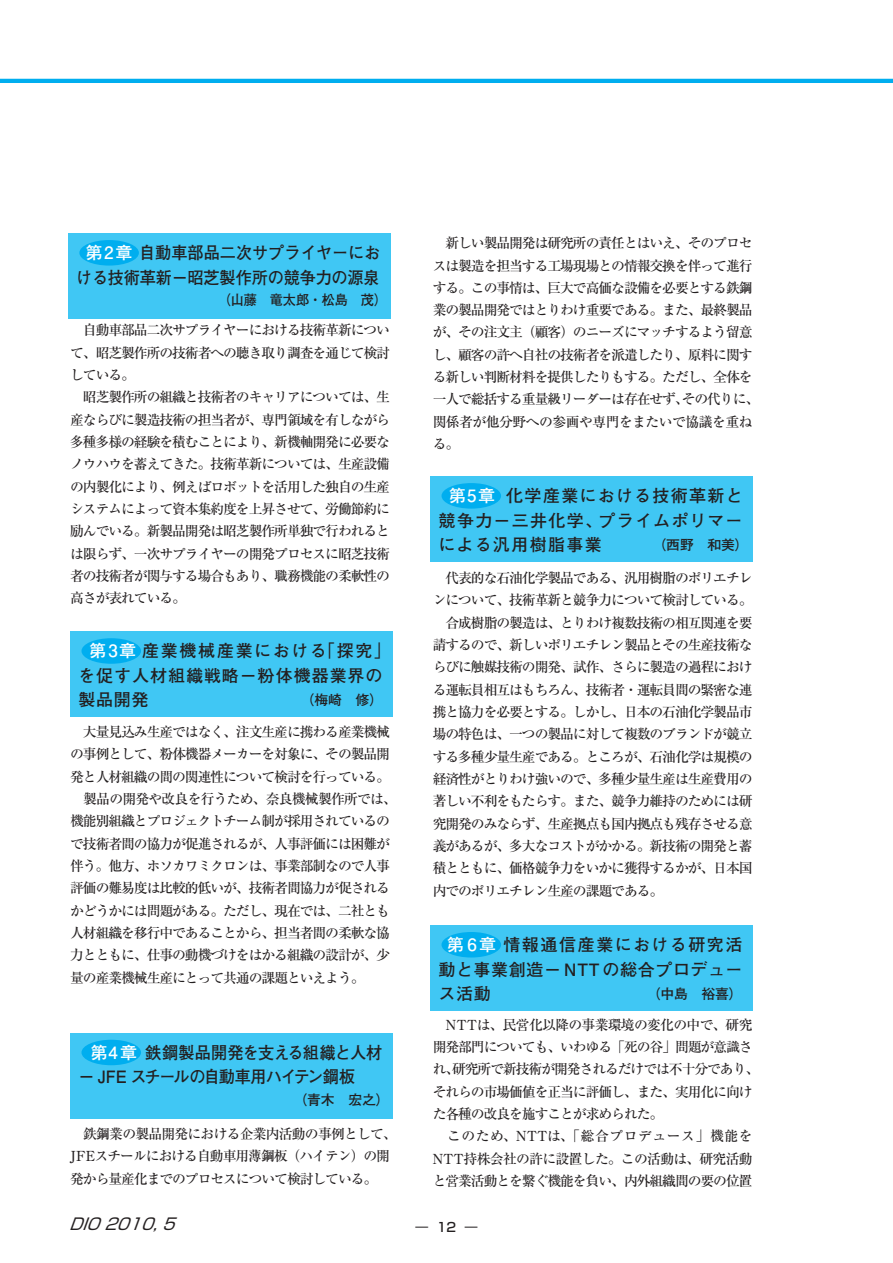
<style>
.page{position:relative;width:893px;height:1263px;background:#fff}
.page>*{position:absolute;margin:0;border:0;box-sizing:border-box;transform-origin:0 0}
.t1{font:700 16.95px/24.5px "Futo Go B101 Pro";letter-spacing:.05em;color:#231f20;text-align:justify}
.t2{font:700 16.95px/24.5px "Futo Go B101 Pro";letter-spacing:-.01em;color:#231f20;text-align:center;scale:.95 1}
.t3{font:700 16.95px/24.5px "Futo Go B101 Pro";letter-spacing:-.025em;color:#231f20;scale:.95 1}
.t4{font:italic 15.9px "Shin Go Pro";color:#231f20}
.t5{font:500 13.8px/22.4px "Ryumin Pro";letter-spacing:-.075em;color:#231f20}
.t6{font:700 13.8px "Futo Go B101 Pro";letter-spacing:-.01em;color:#231f20}
.t7{font:700 13.8px "Futo Go B101 Pro";letter-spacing:-.01em;color:#231f20;scale:.95 1}
.t8{font:500 12.75px "Shin Go Pro";color:#231f20}
.s1{color:#fff}
</style>
<div class="page">
<hr style="left:0;top:79px;width:893px;height:4px;background:#00aeef">
<div style="left:68px;top:234px;width:322px;height:85px;background:#40c7f4"></div>
<div style="left:79px;top:240px;width:60px;height:26px;background:#00aeef;border-radius:50%"></div>
<div style="left:70px;top:632px;width:323px;height:85px;background:#40c7f4"></div>
<div style="left:81px;top:638px;width:60px;height:26px;background:#00aeef;border-radius:50%"></div>
<div style="left:70px;top:1033px;width:323px;height:85px;background:#40c7f4"></div>
<div style="left:81px;top:1040px;width:60px;height:25px;background:#00aeef;border-radius:50%"></div>
<div style="left:430px;top:477px;width:323px;height:85px;background:#40c7f4"></div>
<div style="left:441px;top:483px;width:60px;height:26px;background:#00aeef;border-radius:50%"></div>
<div style="left:430px;top:926px;width:323px;height:85px;background:#40c7f4"></div>
<div style="left:441px;top:932px;width:60px;height:25px;background:#00aeef;border-radius:50%"></div>
<p class="t2" style="left:76px;top:238px;width:322px"><span class="s1">第2章</span>自動車部品二次サプライヤーにおける技術革新−昭芝製作所の競争力の源泉</p>
<p class="t7" style="left:218px;top:289px;width:180px">（山藤　竜太郎・松島　茂）</p>
<p class="t5" style="left:70px;top:318px;width:321px">　自動車部品二次サプライヤーにおける技術革新について、昭芝製作所の技術者への聴き取り調査を通じて検討している。<br>　昭芝製作所の組織と技術者のキャリアについては、生産ならびに製造技術の担当者が、専門領域を有しながら多種多様の経験を積むことにより、新機軸開発に必要なノウハウを蓄えてきた。技術革新については、生産設備の内製化により、例えばロボットを活用した独自の生産システムによって資本集約度を上昇させて、労働節約に励んでいる。新製品開発は昭芝製作所単独で行われるとは限らず、一次サプライヤーの開発プロセスに昭芝技術者の技術者が関与する場合もあり、職務機能の柔軟性の高さが表れている。</p>
<p class="t1" style="left:78px;top:636px;width:314px;text-align:left;text-indent:11px"><span class="s1">第3章</span>産業機械産業における「探究」を促す人材組織戦略−粉体機器業界の製品開発</p>
<p class="t6" style="left:301px;top:689px;width:84px">（梅崎　修）</p>
<p class="t5" style="left:70px;top:720px;width:328px">　大量見込み生産ではなく、注文生産に携わる産業機械の事例として、粉体機器メーカーを対象に、その製品開発と人材組織の間の関連性について検討を行っている。　製品の開発や改良を行うため、奈良機械製作所では、機能別組織とプロジェクトチーム制が採用されているので技術者間の協力が促進されるが、人事評価には困難が伴う。他方、ホソカワミクロンは、事業部制なので人事評価の難易度は比較的低いが、技術者間協力が促されるかどうかには問題がある。ただし、現在では、二社とも人材組織を移行中であることから、担当者間の柔軟な協力とともに、仕事の動機づけをはかる組織の設計が、少量の産業機械生産にとって共通の課題といえよう。</p>
<p class="t3" style="left:78px;top:1038px;width:321px;text-indent:12px"><span class="s1">第4章</span>鉄鋼製品開発を支える組織と人材－ JFE スチールの自動車用ハイテン鋼板</p>
<p class="t6" style="left:293px;top:1089px;width:98px">（青木　宏之）</p>
<p class="t5" style="left:70px;top:1122px;width:328px">　鉄鋼業の製品開発における企業内活動の事例として、<br>JFEスチールにおける自動車用薄鋼板（ハイテン）の開発から量産化までのプロセスについて検討している。</p>
<p class="t4" style="left:69px;top:1210px;width:115px">DIO 2010, 5</p>
<p class="t5" style="left:433px;top:231px;width:328px">　新しい製品開発は研究所の責任とはいえ、そのプロセスは製造を担当する工場現場との情報交換を伴って進行する。この事情は、巨大で高価な設備を必要とする鉄鋼業の製品開発ではとりわけ重要である。また、最終製品が、その注文主（顧客）のニーズにマッチするよう留意し、顧客の許へ自社の技術者を派遣したり、原料に関する新しい判断材料を提供したりもする。ただし、全体を一人で総括する重量級リーダーは存在せず、その代りに、関係者が他分野への参画や専門をまたいで協議を重ねる。　</p>
<p class="t1" style="left:438px;top:481px;width:306px;text-indent:10px"><span class="s1">第5章</span> 化学産業における技術革新と競争力−三井化学、プライムポリマーによる汎用樹脂事業</p>
<p class="t6" style="left:653px;top:534px;width:98px">（西野　和美）</p>
<p class="t5" style="left:433px;top:566px;width:322px;text-align:justify">　代表的な石油化学製品である、汎用樹脂のポリエチレンについて、技術革新と競争力について検討している。　合成樹脂の製造は、とりわけ複数技術の相互関連を要請するので、新しいポリエチレン製品とその生産技術ならびに触媒技術の開発、試作、さらに製造の過程における運転員相互はもちろん、技術者・運転員間の緊密な連携と協力を必要とする。しかし、日本の石油化学製品市場の特色は、一つの製品に対して複数のブランドが競立する多種少量生産である。ところが、石油化学は規模の経済性がとりわけ強いので、多種少量生産は生産費用の著しい不利をもたらす。また、競争力維持のためには研究開発のみならず、生産拠点も国内拠点も残存させる意義があるが、多大なコストがかかる。新技術の開発と蓄積とともに、価格競争力をいかに獲得するかが、日本国内でのポリエチレン生産の課題である。</p>
<p class="t1" style="left:438px;top:930px;width:306px;text-indent:8px"><span class="s1">第 6章</span>情報通信産業における研究活動と事業創造−NTT の総合プロデュース活動</p>
<p class="t6" style="left:647px;top:982px;width:98px">（中島　裕喜）</p>
<p class="t5" style="left:433px;top:1012px;width:328px">　NTTは、民営化以降の事業環境の変化の中で、研究開発部門についても、いわゆる「死の谷」問題が意識され、研究所で新技術が開発されるだけでは不十分であり、それらの市場価値を正当に評価し、また、実用化に向けた各種の改良を施すことが求められた。<br>　このため、NTTは、「総合プロデュース」機能を<br>NTT持株会社の許に設置した。この活動は、研究活動と営業活動とを繋ぐ機能を負い、内外組織間の要の位置</p>
<p class="t8" style="left:416px;top:1216px;width:63px">― 12 ―</p>
</div>
